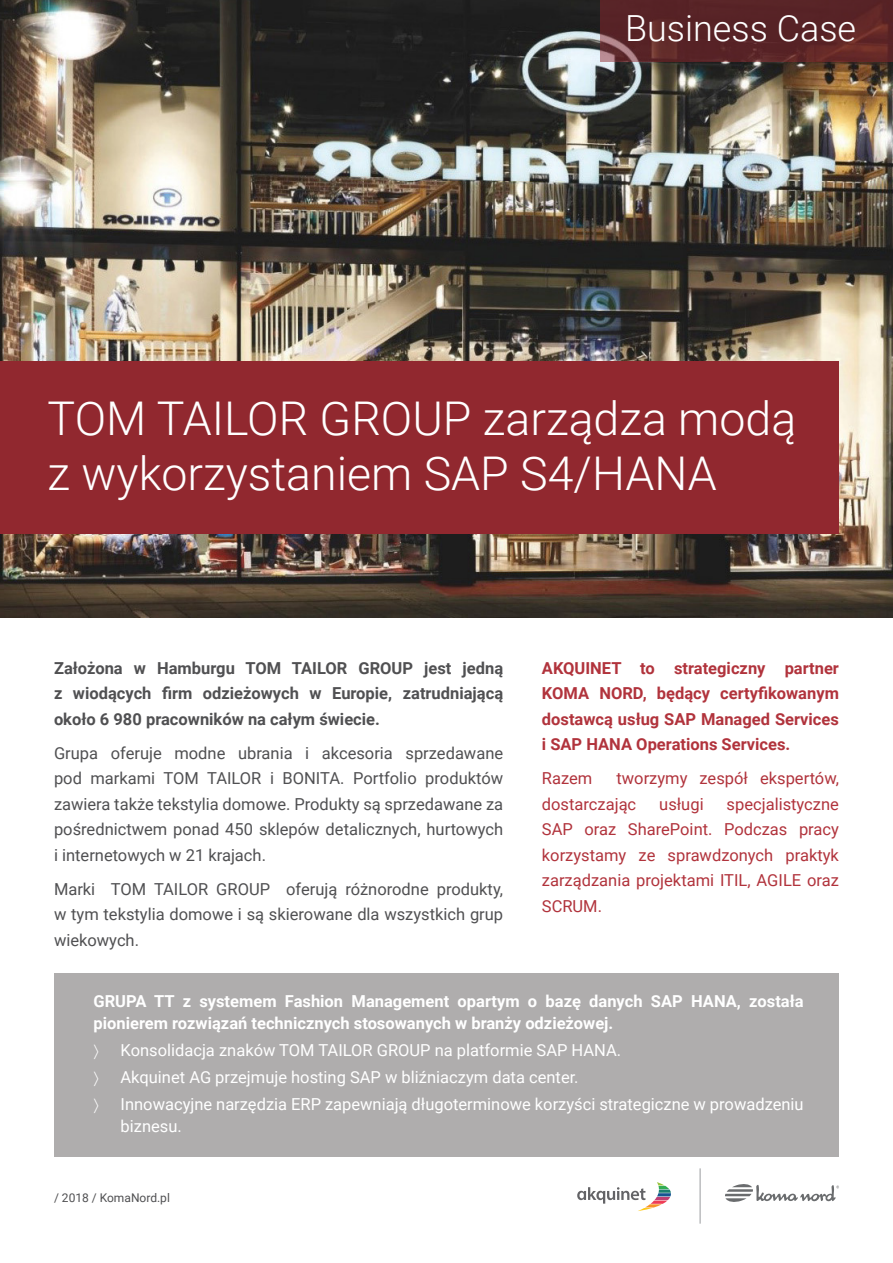
<style>
.page{position:relative;width:893px;height:1263px;background:#fff}
.page>*{position:absolute;margin:0;border:0;box-sizing:border-box;transform-origin:0 0}
.t1{font:300 46.5px/55.8px "Roboto";color:#fff}
.t2{font:300 36px "Roboto";color:#fff}
.Glowny{font:16.5px/25.5px "Roboto";color:#505052;text-align:justify}
.t3{font:16.5px/22.5px "Roboto";color:#fff}
.Glowny-2{font:16.5px/25.5px "Roboto";color:#b1333c}
.Glowny-3{font:700 16.5px/22.5px "Roboto";color:#fff}
.Glowny-4{font:700 16.5px/25.5px "Roboto";color:#505052;text-align:justify}
.Glowny-5{font:700 16.5px/25.5px "Roboto";color:#b1333c;text-align:justify}
.Glowny-6{font:12px "Roboto";color:#505052}
</style>
<div class="page">
<img style="left:0;top:0;width:893px;height:617px">
<div style="left:0;top:361px;width:839px;height:173px;background:#91282f"></div>
<div style="left:54px;top:973px;width:785px;height:184px;background:#afadad"></div>
<hr style="left:700px;top:1168px;width:1px;height:56px;background:#999b9e">
<svg style="left:725px;top:1184px;width:114px;height:18px"></svg>
<svg style="left:577px;top:1182px;width:94px;height:29px"></svg>
<svg style="left:601px;top:0;width:292px;height:62px;background:#5d2729"></svg>
<p class="t2" style="left:625px;top:3px;width:233px">Business Case</p>
<p class="t1" style="left:48px;top:388px;width:750px">TOM TAILOR GROUP zarządza modą z wykorzystaniem SAP S4/HANA</p>
<p class="Glowny-4" style="left:54px;top:654px;width:451px">Założona w Hamburgu TOM TAILOR GROUP jest jedną z wiodących firm odzieżowych w Europie, zatrudniającą około 6 980 pracowników na całym świecie.</p>
<p class="Glowny" style="left:54px;top:739px;width:451px">Grupa oferuje modne ubrania i akcesoria sprzedawane pod markami TOM TAILOR i BONITA. Portfolio produktów zawiera także tekstylia domowe. Produkty są sprzedawane za pośrednictwem ponad 450 sklepów detalicznych, hurtowych i internetowych w 21 krajach.</p>
<p class="Glowny" style="left:54px;top:875px;width:451px">Marki TOM TAILOR GROUP oferują różnorodne produkty, w tym tekstylia domowe i są skierowane dla wszystkich grup wiekowych.</p>
<p class="Glowny-5" style="left:542px;top:654px;width:299px">AKQUINET to strategiczny partner KOMA NORD, będący certyfikowanym dostawcą usług SAP Managed Services i SAP HANA Operations Services.</p>
<p class="Glowny-2" style="left:542px;top:765px;width:52px">Razem</p>
<p class="Glowny-2" style="left:542px;top:765px;width:299px;text-indent:75px">tworzymy zespół ekspertów, dostarczając</p>
<p class="Glowny-2" style="left:542px;top:790px;width:299px;text-align:justify;text-indent:185px">specjalistyczne SAP oraz SharePoint. Podczas pracy korzystamy ze sprawdzonych praktyk zarządzania projektami ITIL, AGILE oraz SCRUM.</p>
<p class="Glowny-2" style="left:659px;top:790px;width:46px">usługi</p>
<p class="Glowny-3" style="left:94px;top:989px;width:712px">GRUPA TT z systemem Fashion Management opartym o bazę danych SAP HANA, została pionierem rozwiązań technicznych stosowanych w branży odzieżowej.</p>
<p class="t3" style="left:121px;top:1038px;width:502px">Konsolidacja znaków TOM TAILOR GROUP na platformie SAP HANA.</p>
<p class="t3" style="left:121px;top:1065px;width:460px">Akquinet AG przejmuje hosting SAP w bliźniaczym data center.</p>
<p class="t3" style="left:121px;top:1092px;width:685px">Innowacyjne narzędzia ERP zapewniają długoterminowe korzyści strategiczne w prowadzeniu biznesu.</p>
<p class="Glowny-6" style="left:54px;top:1189px;width:117px">/ 2018 / KomaNord.pl</p>
</div>
